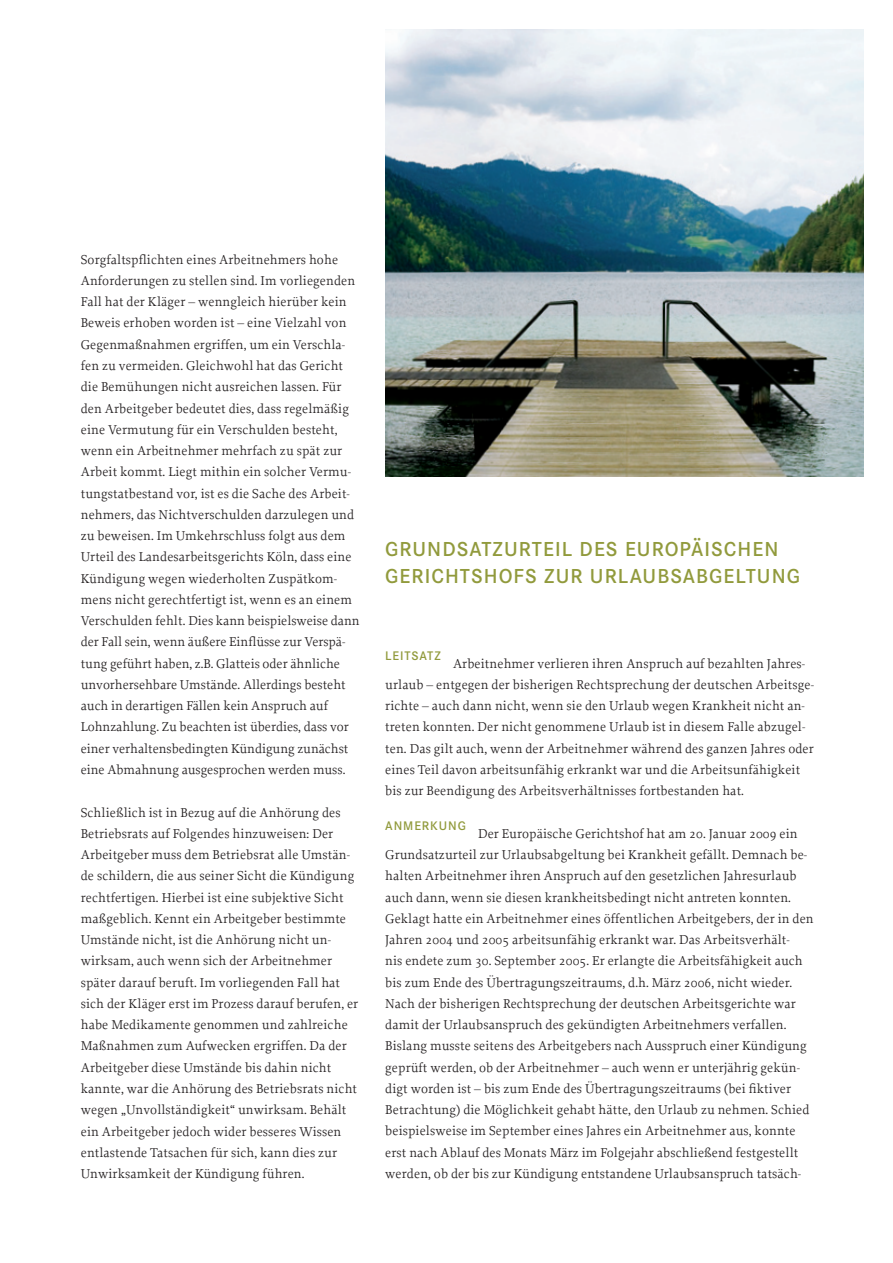
<style>
.page{position:relative;width:893px;height:1263px;background:#fff}
.page>*{position:absolute;margin:0;border:0;box-sizing:border-box;transform-origin:0 0}
.t1{font:600 21px/27px "Corporate S";letter-spacing:.05em;color:#919a3c}
.t2{font:13.5px/21.3px "Proforma";letter-spacing:.01em;color:#231f20}
.t3{font:600 12.9px "Corporate S";letter-spacing:.07em;color:#919a3c}
</style>
<div class="page">
<img style="left:385px;top:30px;width:478px;height:446px">
<p class="t2" style="left:81px;top:248px;width:280px">Sorgfaltspflichten eines Arbeitnehmers hohe Anforderungen zu stellen sind. Im vorliegenden Fall hat der Kläger – wenngleich hierüber kein Beweis erhoben worden ist – eine Vielzahl von Gegenmaßnahmen ergriffen, um ein Verschla&shy;fen zu vermeiden. Gleichwohl hat das Gericht die Bemühungen nicht ausreichen lassen. Für den Arbeitgeber bedeutet dies, dass regelmäßig eine Vermutung für ein Verschulden besteht, wenn ein Arbeitnehmer mehrfach zu spät zur Arbeit kommt. Liegt mithin ein solcher Vermu&shy;tungstatbestand vor, ist es die Sache des Arbeit&shy;nehmers, das Nichtverschulden darzulegen und zu beweisen. Im Umkehrschluss folgt aus dem Urteil des Landesarbeitsgerichts Köln, dass eine Kündigung wegen wiederholten Zuspätkom&shy;mens nicht gerechtfertigt ist, wenn es an einem Verschulden fehlt. Dies kann beispielsweise dann der Fall sein, wenn äußere Einflüsse zur Verspä&shy;tung geführt haben, z.B. Glatteis oder ähnliche unvorhersehbare Umstände. Allerdings besteht auch in derartigen Fällen kein Anspruch auf Lohnzahlung. Zu beachten ist überdies, dass vor einer verhaltensbedingten Kündigung zunächst eine Abmahnung ausgesprochen werden muss.</p>
<p class="t2" style="left:81px;top:801px;width:279px">Schließlich ist in Bezug auf die Anhörung des Betriebsrats auf Folgendes hinzuweisen: Der Arbeitgeber muss dem Betriebsrat alle Umstän&shy;de schildern, die aus seiner Sicht die Kündigung rechtfertigen. Hierbei ist eine subjektive Sicht maßgeblich. Kennt ein Arbeitgeber bestimmte Umstände nicht, ist die Anhörung nicht un&shy;wirksam, auch wenn sich der Arbeitnehmer später darauf beruft. Im vorliegenden Fall hat sich der Kläger erst im Prozess darauf berufen, er habe Medikamente genommen und zahlreiche Maßnahmen zum Aufwecken ergriffen. Da der Arbeitgeber diese Umstände bis dahin nicht kannte, war die Anhörung des Betriebsrats nicht wegen „Unvollständigkeit“ unwirksam. Behält ein Arbeitgeber jedoch wider besseres Wissen entlastende Tatsachen für sich, kann dies zur Unwirksamkeit der Kündigung führen.</p>
<h1 class="t1" style="left:385px;top:535px;width:416px">GRUNDSATZURTEIL DES EUROPÄISCHEN<br>GERICHTSHOFS ZUR URLAUBSABGELTUNG</h1>
<p class="t3" style="left:385px;top:648px;width:57px">LEITSATZ</p>
<p class="t2" style="left:385px;top:652px;width:430px;text-indent:68px">Arbeitnehmer verlieren ihren Anspruch auf bezahlten Jahres&shy;urlaub – entgegen der bisherigen Rechtsprechung der deutschen Arbeitsge&shy;richte – auch dann nicht, wenn sie den Urlaub wegen Krankheit nicht an&shy;treten konnten. Der nicht genommene Urlaub ist in diesem Falle abzugel&shy;ten. Das gilt auch, wenn der Arbeitnehmer während des ganzen Jahres oder eines Teil davon arbeitsunfähig erkrankt war und die Arbeitsunfähigkeit bis zur Beendigung des Arbeitsverhältnisses fortbestanden hat.</p>
<p class="t3" style="left:385px;top:818px;width:82px">ANMERKUNG</p>
<p class="t2" style="left:385px;top:822px;width:430px;text-indent:93px">Der Europäische Gerichtshof hat am 20. Januar 2009 ein Grundsatzurteil zur Urlaubsabgeltung bei Krankheit gefällt. Demnach be&shy;halten Arbeitnehmer ihren Anspruch auf den gesetzlichen Jahresurlaub auch dann, wenn sie diesen krankheitsbedingt nicht antreten konnten.<br>Geklagt hatte ein Arbeitnehmer eines öffentlichen Arbeitgebers, der in den Jahren 2004 und 2005 arbeitsunfähig erkrankt war. Das Arbeitsverhält-<br>nis endete zum 30. September 2005. Er erlangte die Arbeitsfähigkeit auch bis zum Ende des Übertragungszeitraums, d.h. März 2006, nicht wieder.<br>Nach der bisherigen Rechtsprechung der deutschen Arbeitsgerichte war damit der Urlaubsanspruch des gekündigten Arbeitnehmers verfallen.<br>Bislang musste seitens des Arbeitgebers nach Ausspruch einer Kündigung geprüft werden, ob der Arbeitnehmer – auch wenn er unterjährig gekün&shy;digt worden ist – bis zum Ende des Übertragungszeitraums (bei fiktiver Betrachtung) die Möglichkeit gehabt hätte, den Urlaub zu nehmen. Schied beispielsweise im September eines Jahres ein Arbeitnehmer aus, konnte erst nach Ablauf des Monats März im Folgejahr abschließend festgestellt werden, ob der bis zur Kündigung entstandene Urlaubsanspruch tatsäch-</p>
</div>
